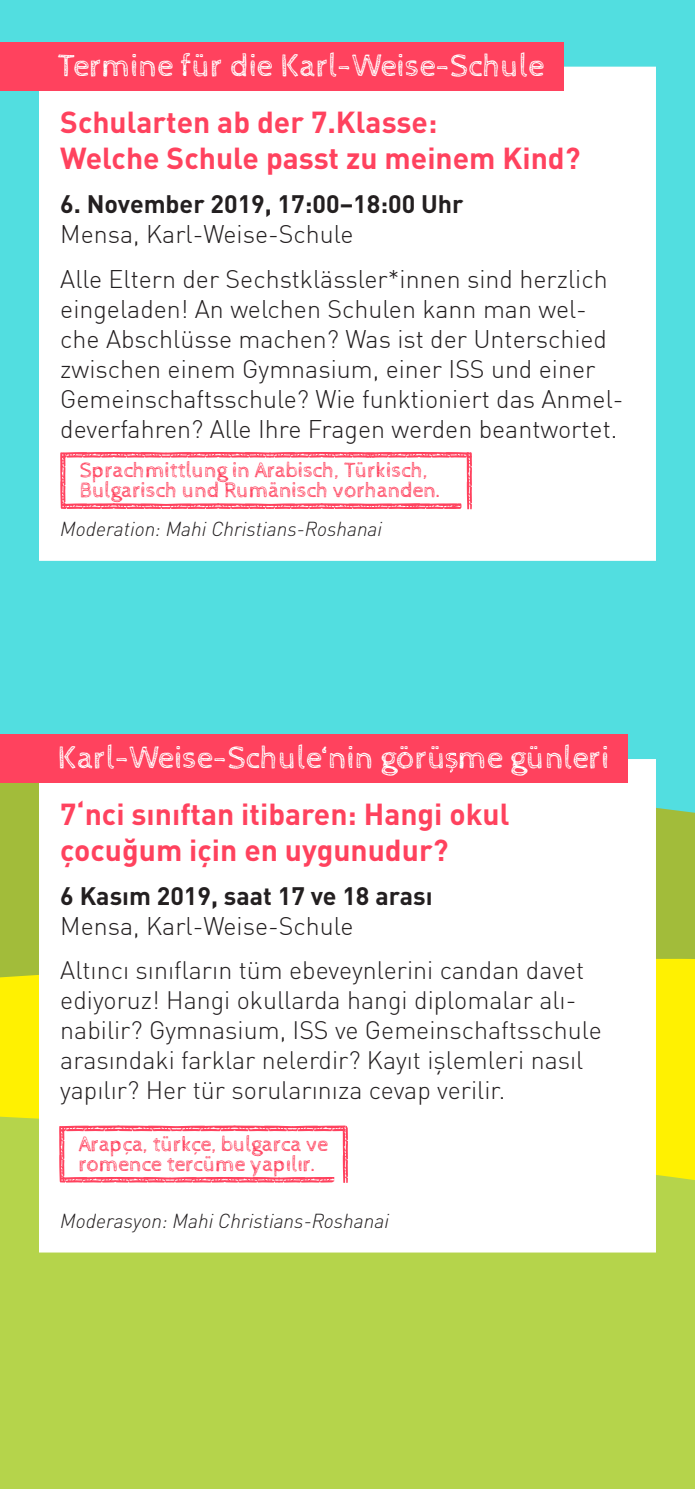
<style>
.page{position:relative;width:695px;height:1489px;background:#fff}
.page>*{position:absolute;margin:0;border:0;box-sizing:border-box;transform-origin:0 0}
.t1{font:32.5px "Cabin Sketch";color:#fff}
.t2{font:700 30px/36.2px "DINOT";color:#ff425e}
.t3{font:700 30px/36.2px "DIN Pro";color:#ff425e}
.t4{font:300 25px/30px "DIN";color:#231f20}
.t5{font:300 25px/30px "DIN Pro";color:#231f20}
.t6{font:700 25px "DINOT";color:#231f20}
.t7{font:21.75px/19.8px "Cabin Sketch";letter-spacing:-.005em;color:#ff425e}
.t8{font:italic 300 20px "DINOT";color:#231f20}
.t9{font:italic 300 20px "DIN Pro";color:#231f20}
</style>
<div class="page">
<div style="left:0;top:0;width:694px;height:1486px;background:#52dee0"></div>
<svg style="left:0;top:734px;width:694px;height:204px;fill:#a2bc3a"></svg>
<svg style="left:0;top:938px;width:694px;height:168px;background:#eee70b"></svg>
<div style="left:0;top:1106px;width:694px;height:382px;background:#b5d44b"></div>
<div style="left:39px;top:67px;width:617px;height:494px;background:#fff"></div>
<div style="left:39px;top:759px;width:617px;height:493px;background:#fff"></div>
<div style="left:0;top:42px;width:563px;height:48px;background:#ff425e"></div>
<div style="left:0;top:734px;width:627px;height:48px;background:#ff425e"></div>
<svg style="left:445px;top:752px;width:12px;height:20px"></svg>
<svg style="left:60px;top:452px;width:412px;height:57px;background:#ffdde2"></svg>
<svg style="left:59px;top:1125px;width:289px;height:57px;background:#ffdee3"></svg>
<h1 class="t1" style="left:58px;top:48px;width:488px">Termine für die Karl-Weise-Schule</h1>
<p class="t2" style="left:60px;top:103px;width:521px">Schularten ab der 7.Klasse:<br>Welche Schule passt zu meinem Kind?</p>
<p class="t6" style="left:60px;top:188px;width:405px">6. November 2019, 17:00–18:00 Uhr</p>
<p class="t4" style="left:60px;top:212px;width:549px;line-height:44.2px">Mensa, Karl-Weise-Schule<br>Alle Eltern der Sechstklässler*innen sind herzlich</p>
<p class="t4" style="left:60px;top:293px;width:564px">eingeladen! An welchen Schulen kann man wel&shy;che Abschlüsse machen? Was ist der Unterschied zwischen einem Gymnasium, einer ISS und einer Gemeinschaftsschule? Wie funktioniert das Anmel&shy;deverfahren? Alle Ihre Fragen werden beantwortet.</p>
<p class="t7" style="left:80px;top:460px;width:363px">Sprachmittlung in Arabisch, Türkisch,<br>Bulgarisch und Rumänisch vorhanden.</p>
<p class="t8" style="left:60px;top:517px;width:323px">Moderation: Mahi Christians-Roshanai</p>
<h1 class="t1" style="left:58px;top:740px;width:553px">Karl-Weise-Schule‘nin görü me günleri</h1>
<p class="t3" style="left:60px;top:792px;width:450px">7‘nci sınıftan itibaren: Hangi okul çocuğum için en uygunudur?</p>
<p class="t6" style="left:60px;top:879px;width:374px">6 Kasım 2019, saat 17 ve 18 arası</p>
<p class="t4" style="left:60px;top:910px;width:294px">Mensa, Karl-Weise-Schule</p>
<p class="t5" style="left:60px;top:953px;width:543px">Altıncı sınıfların tüm ebeveynlerini candan davet ediyoruz! Hangi okullarda hangi diplomalar alı&shy;nabilir? Gymnasium, ISS ve Gemeinschaftsschule arasındaki farklar nelerdir? Kayıt işlemleri nasıl yapılır? Her tür sorularınıza cevap verilir.</p>
<p class="t7" style="left:79px;top:1134px;width:251px">Arapça, türkçe, bulgarca ve romence tercüme yapılır.</p>
<p class="t9" style="left:60px;top:1205px;width:330px">Moderasyon: Mahi Christians-Roshanai</p>
</div>
